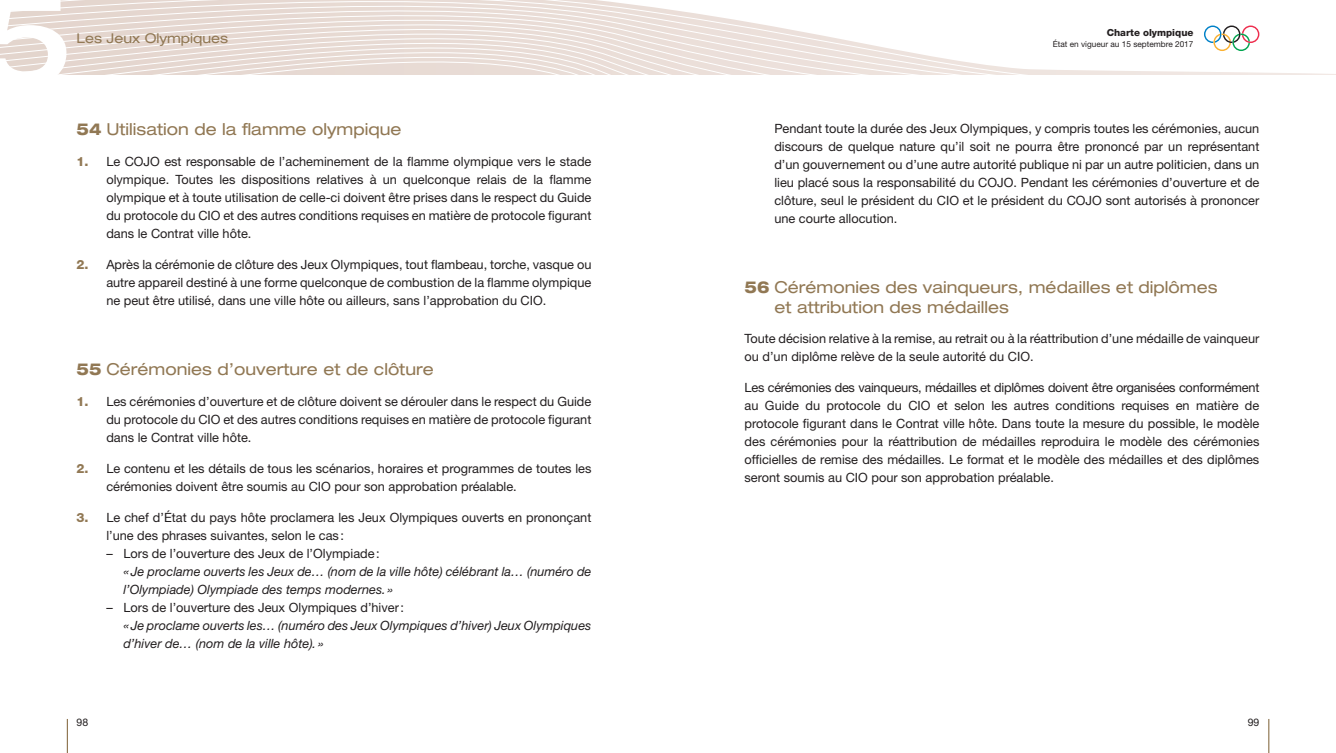
<style>
.page{position:relative;width:1336px;height:753px;background:#fff}
.page>*{position:absolute;margin:0;border:0;box-sizing:border-box;transform-origin:0 0}
.t1{font:expanded 16.5px/19.5px "Helvetica Neue LT Std";color:#917854}
.t2{font:expanded 13.5px "Helvetica Neue LT Std";color:#917854}
.t3{font:12.75px/18px "Helvetica Neue LT Std";color:#231f20;text-align:justify}
.t4{font:italic 12.75px/18px "Helvetica Neue LT Std";color:#231f20}
.t5{font:10.5px "Helvetica Neue LT Std";color:#231f20}
.t6{font:800 9.75px "Helvetica Neue LT Std";color:#231f20}
.t7{font:8.25px "Helvetica Neue LT Std";color:#231f20}
.s1{font-weight:800}
.s2{font-weight:800;color:#917854}
</style>
<div class="page">
<svg style="left:1104px;top:25px;width:218px;height:49px"></svg>
<svg style="left:66px;top:0;width:1038px;height:75px"></svg>
<svg style="left:1203px;top:26px;width:56px;height:25px"></svg>
<hr style="left:1267px;top:719px;width:2px;height:34px;background:#917854">
<hr style="left:67px;top:719px;width:1px;height:34px;background:#917854">
<svg style="left:0;top:0;width:66px;height:75px"></svg>
<p class="t2" style="left:77px;top:30px;width:153px">Les Jeux Olympiques</p>
<p class="t6" style="left:1106px;top:27px;width:88px">Charte olympique</p>
<p class="t7" style="left:1052px;top:39px;width:142px">état en vigueur au 15 septembre 2017</p>
<p class="t1" style="left:77px;top:119px;width:326px"><span class="s1">54</span> Utilisation de la flamme olympique</p>
<p class="t3" style="left:106px;top:152px;width:486px;text-indent:-30px"><span class="s2">1.</span> Le COJO est responsable de l’acheminement de la flamme olympique vers le stade olympique. Toutes les dispositions relatives à un quelconque relais de la flamme olympique et à toute utilisation de celle-ci doivent être prises dans le respect du Guide du protocole du CIO et des autres conditions requises en matière de protocole figurant dans le Contrat ville hôte.</p>
<p class="t3" style="left:106px;top:255px;width:486px;text-indent:-30px"><span class="s2">2.</span> Après la cérémonie de clôture des Jeux Olympiques, tout flambeau, torche, vasque ou autre appareil destiné à une forme quelconque de combustion de la flamme olympique ne peut être utilisé, dans une ville hôte ou ailleurs, sans l’approbation du CIO.</p>
<p class="t1" style="left:77px;top:359px;width:359px"><span class="s1">55</span> Cérémonies d’ouverture et de clôture</p>
<p class="t3" style="left:106px;top:392px;width:486px;text-indent:-30px"><span class="s2">1.</span> Les cérémonies d’ouverture et de clôture doivent se dérouler dans le respect du Guide du protocole du CIO et des autres conditions requises en matière de protocole figurant dans le Contrat ville hôte.</p>
<p class="t3" style="left:106px;top:459px;width:486px;text-indent:-30px"><span class="s2">2.</span> Le contenu et les détails de tous les scénarios, horaires et programmes de toutes les cérémonies doivent être soumis au CIO pour son approbation préalable.</p>
<p class="t3" style="left:106px;top:508px;width:486px;text-indent:-30px"><span class="s2">3.</span> Le chef d’État du pays hôte proclamera les Jeux Olympiques ouverts en prononçant l’une des phrases suivantes, selon le cas:</p>
<p class="t3" style="left:106px;top:544px;width:275px">– Lors de l’ouverture des Jeux de l’Olympiade:</p>
<p class="t4" style="left:123px;top:562px;width:469px">«Je proclame ouverts les Jeux de… (nom de la ville hôte) célébrant la… (numéro de l’Olympiade) Olympiade des temps modernes. »</p>
<p class="t3" style="left:106px;top:598px;width:299px">– Lors de l’ouverture des Jeux Olympiques d’hiver:</p>
<p class="t4" style="left:123px;top:616px;width:469px">«Je proclame ouverts les… (numéro des Jeux Olympiques d’hiver) Jeux Olympiques d’hiver de… (nom de la ville hôte). »</p>
<p class="t3" style="left:774px;top:119px;width:486px">Pendant toute la durée des Jeux Olympiques, y compris toutes les cérémonies, aucun discours de quelque nature qu’il soit ne pourra être prononcé par un représentant d’un gouvernement ou d’une autre autorité publique ni par un autre politicien, dans un lieu placé sous la responsabilité du COJO. Pendant les cérémonies d’ouverture et de clôture, seul le président du CIO et le président du COJO sont autorisés à prononcer une courte allocution.</p>
<p class="t1" style="left:774px;top:277px;width:444px;text-indent:-30px"><span class="s1">56</span> Cérémonies des vainqueurs, médailles et diplômes et attribution des médailles</p>
<p class="t3" style="left:744px;top:329px;width:516px">Toute décision relative à la remise, au retrait ou à la réattribution d’une médaille de vainqueur ou d’un diplôme relève de la seule autorité du CIO.</p>
<p class="t3" style="left:744px;top:378px;width:516px">Les cérémonies des vainqueurs, médailles et diplômes doivent être organisées conformément au Guide du protocole du CIO et selon les autres conditions requises en matière de protocole figurant dans le Contrat ville hôte. Dans toute la mesure du possible, le modèle des cérémonies pour la réattribution de médailles reproduira le modèle des cérémonies officielles de remise des médailles. Le format et le modèle des médailles et des diplômes seront soumis au CIO pour son approbation préalable.</p>
<p class="t5" style="left:77px;top:716px;width:13px">98</p>
<p class="t5" style="left:1247px;top:716px;width:13px">99</p>
</div>
